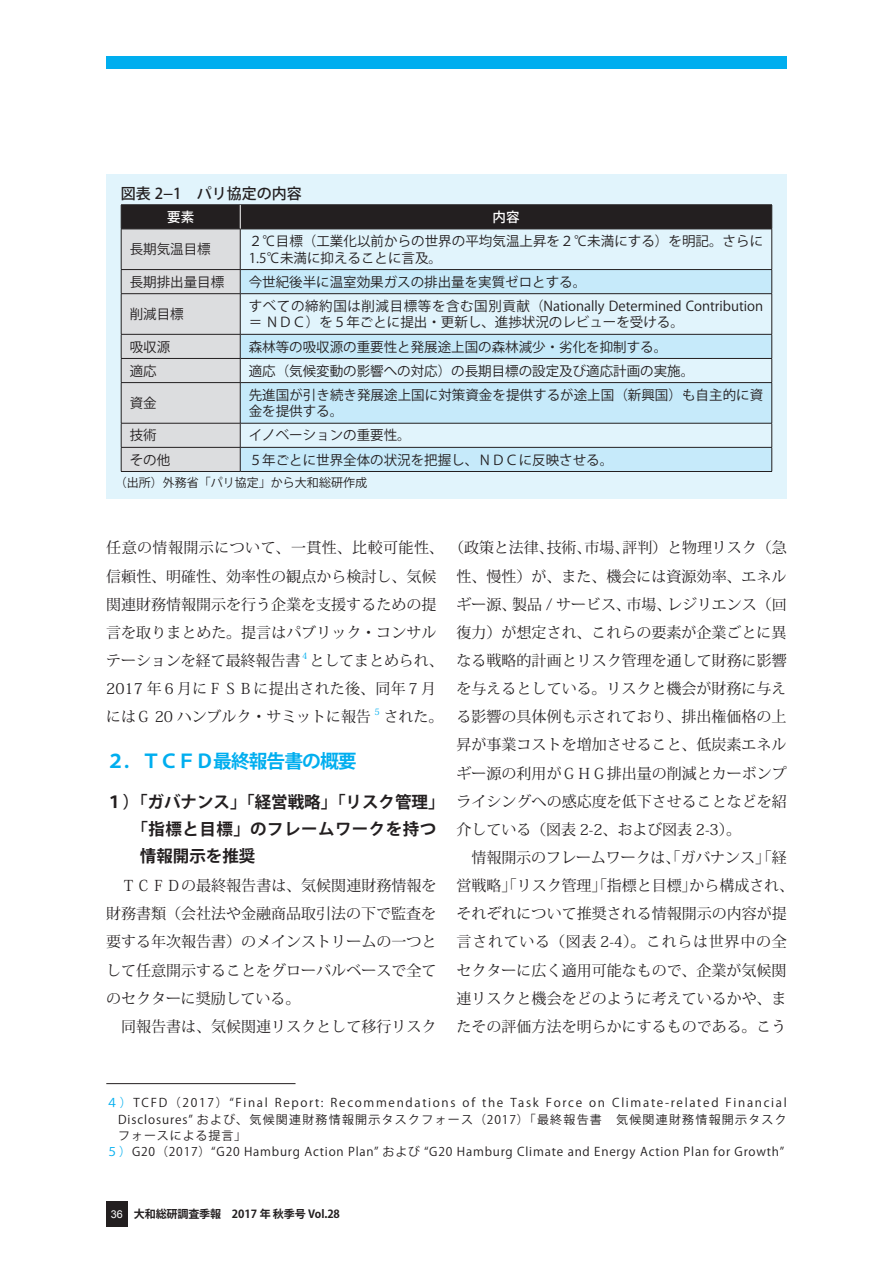
<style>
.page{position:relative;width:893px;height:1263px;background:#fff}
.page>*{position:absolute;margin:0;border:0;box-sizing:border-box;transform-origin:0 0}
.t1{font:700 18.75px "Koz Go Pro";letter-spacing:-.05em;color:#00aeef}
.t2{font:700 16.5px "Koz Go Pro";color:#231f20}
.t3{font:700 16.5px "Koz Go Pro";letter-spacing:.025em;color:#231f20}
.t4{font:15px/28.2px "Koz Min Pro";color:#231f20}
.t5{font:500 15px "Koz Go Pro";color:#231f20}
.t6{font:13.5px/16.5px "Koz Go Pro";color:#231f20}
.t7{font:13.5px "Koz Go Pro";letter-spacing:.045em;color:#231f20}
.t8{font:500 13.5px "Koz Go Pro";color:#fff}
.t9{font:12px "Koz Go Pro";letter-spacing:.1em;color:#231f20}
.t10{font:12px "Koz Go Pro";letter-spacing:.065em;color:#231f20}
.t11{font:12px "Koz Go Pro";color:#231f20}
.t12{font:12px "Koz Go Pro";letter-spacing:.14em;color:#231f20}
.t13{font:12px "Koz Go Pro";letter-spacing:.075em;color:#231f20}
.t14{font:700 11.1px "Koz Go Pro";letter-spacing:-.02em;color:#231f20}
.t15{font:8.7px "Koz Min Pro";color:#00aeef}
.s1{color:#00aeef}
.s2{font-family:"Arial";font-weight:400;font-size:10.8px;color:#fff}
</style>
<div class="page">
<div style="left:106px;top:56px;width:681px;height:13px;background:#00aeef"></div>
<div style="left:106px;top:1201px;width:22px;height:26px;background:#231f20"></div>
<hr style="left:106px;top:1083px;width:190px;height:1px;background:#231f20">
<div style="left:106px;top:174px;width:681px;height:325px;background:#e1f4fc"></div>
<hr style="left:240px;top:471px;width:532px;height:1px;background:#231f20">
<svg style="left:121px;top:205px;width:651px;height:266px"></svg>
<hr style="left:121px;top:471px;width:119px;height:1px;background:#231f20">
<p class="t5" style="left:121px;top:183px;width:182px">図表２－１　パリ協定の内容</p>
<p class="t8" style="left:167px;top:208px;width:28px">要素</p>
<p class="t8" style="left:492px;top:208px;width:28px">内容</p>
<p class="t6" style="left:130px;top:242px;width:82px">長期気温目標</p>
<p class="t6" style="left:249px;top:233px;width:516px">２℃目標（工業化以前からの世界の平均気温上昇を２℃未満にする）を明記。さらに<br>１．５℃未満に抑えることに言及。</p>
<p class="t6" style="left:130px;top:274px;width:96px">長期排出量目標</p>
<p class="t6" style="left:249px;top:274px;width:339px">今世紀後半に温室効果ガスの排出量を実質ゼロとする。</p>
<p class="t6" style="left:130px;top:306px;width:55px">削減目標</p>
<p class="t7" style="left:249px;top:297px;width:311px">すべての締約国は削減目標等を含む国別貢献（ＮATIONALLY</p>
<p class="t6" style="left:249px;top:298px;width:516px;text-indent:360px">ＤＥＴＥＲＭＩＮＥＤ ＣＯＮＴＲＩＢＵＴＩＯＮ＝ ＮＤＣ）を５年ごとに提出・更新し、進捗状況のレビューを受ける。</p>
<p class="t6" style="left:130px;top:339px;width:42px">吸収源</p>
<p class="t6" style="left:249px;top:339px;width:420px">森林等の吸収源の重要性と発展途上国の森林減少・劣化を抑制する。</p>
<p class="t6" style="left:130px;top:363px;width:28px">適応</p>
<p class="t6" style="left:249px;top:363px;width:447px">適応（気候変動の影響への対応）の長期目標の設定及び適応計画の実施。</p>
<p class="t6" style="left:130px;top:395px;width:28px">資金</p>
<p class="t6" style="left:249px;top:387px;width:516px">先進国が引き続き発展途上国に対策資金を提供するが途上国（新興国）も自主的に資金を提供する。</p>
<p class="t6" style="left:130px;top:428px;width:28px">技術</p>
<p class="t6" style="left:249px;top:428px;width:164px">イノベーションの重要性。</p>
<p class="t6" style="left:130px;top:452px;width:42px">その他</p>
<p class="t6" style="left:249px;top:452px;width:366px">５年ごとに世界全体の状況を把握し、ＮＤＣに反映させる。</p>
<p class="t11" style="left:115px;top:474px;width:253px">（出所）外務省「パリ協定」から大和総研作成</p>
<p class="t4" style="left:106px;top:533px;width:682px">任意の情報開示について、一貫性、比較可能性、（政策と法律、技術、市場、評判）と物理リスク（急信頼性、明確性、効率性の観点から検討し、気候<br>関連財務情報開示を行う企業を支援するための提<br>言を取りまとめた。提言はパブリック・コンサル<br>テーションを経て最終報告書</p>
<p class="t4" style="left:457px;top:561px;width:332px;text-align:justify">性、慢性）が、また、機会には資源効率、エネルギー源、製品 / サービス、市場、レジリエンス（回復力）が想定され、これらの要素が企業ごとに異なる戦略的計画とリスク管理を通して財務に影響を与えるとしている。リスクと機会が財務に与える影響の具体例も示されており、排出権価格の上昇が事業コストを増加させること、低炭素エネルギー源の利用がＧＨＧ排出量の削減とカーボンプライシングへの感応度を低下させることなどを紹介している（図表 2-2、および図表 2-3）。</p>
<p class="t4" style="left:457px;top:843px;width:339px;text-align:center">情報開示のフレームワークは、「ガバナンス」「経<br>営戦略」「リスク管理」「指標と目標」から構成され、それぞれについて推奨される情報開示の内容が提言されている（図表 2-4）。これらは世界中の全セクターに広く適用可能なもので、企業が気候関連リスクと機会をどのように考えているかや、またその評価方法を明らかにするものである。こう</p>
<p class="t15" style="left:302px;top:649px;width:7px">4</p>
<p class="t4" style="left:106px;top:646px;width:339px;text-indent:203px">としてまとめられ、<br>2017 年６月にＦＳＢに提出された後、同年７月にはＧ 20 ハンブルク・サミットに報告</p>
<p class="t15" style="left:375px;top:705px;width:7px">5</p>
<p class="t4" style="left:384px;top:702px;width:61px">された。</p>
<p class="t1" style="left:106px;top:749px;width:252px">２．ＴＣＦＤ最終報告書の概要</p>
<p class="t2" style="left:106px;top:791px;width:340px">１）「ガバナンス」「経営戦略」「リスク管理」</p>
<p class="t3" style="left:132px;top:818px;width:306px">「指標と目標」のフレームワークを持つ</p>
<p class="t2" style="left:140px;top:845px;width:117px">情報開示を推奨</p>
<p class="t4" style="left:106px;top:871px;width:332px;text-align:justify;text-indent:15px">ＴＣＦＤの最終報告書は、気候関連財務情報を財務書類（会社法や金融商品取引法の下で監査を要する年次報告書）のメインストリームの一つとして任意開示することをグローバルベースで全てのセクターに奨励している。</p>
<p class="t4" style="left:121px;top:1012px;width:317px">同報告書は、気候関連リスクとして移行リスク</p>
<p class="t12" style="left:106px;top:1095px;width:144px"><span class="s1">4 ）</span>TCFD（2017）“FINAL</p>
<p class="t9" style="left:275px;top:1095px;width:9px">REPORT</p>
<p class="t9" style="left:321px;top:1095px;width:44px">: RE COMMENDATIONS</p>
<p class="t9" style="left:463px;top:1095px;width:28px">OF THE</p>
<p class="t9" style="left:510px;top:1095px;width:9px">TASK</p>
<p class="t9" style="left:546px;top:1095px;width:52px">FOR CE ON</p>
<p class="t9" style="left:612px;top:1095px;width:9px">CLIMATE</p>
<p class="t9" style="left:665px;top:1095px;width:14px">-RELATED</p>
<p class="t9" style="left:726px;top:1095px;width:16px">FINAN</p>
<p class="t9" style="left:764px;top:1095px;width:14px">CIAL</p>
<p class="t9" style="left:118px;top:1111px;width:33px">DISCLOSURES</p>
<p class="t9" style="left:188px;top:1111px;width:600px">” および、気候関連財務情報開示タスクフォース（2017）「最終報告書　気候関連財務情報開示タスク</p>
<p class="t13" style="left:118px;top:1128px;width:130px">フォースによる提言」</p>
<p class="t10" style="left:106px;top:1144px;width:156px"><span class="s1">5）</span>G20（2017）“G20 HAMBURG</p>
<p class="t9" style="left:305px;top:1144px;width:22px">ACTION</p>
<p class="t9" style="left:348px;top:1144px;width:7px">PLAN</p>
<p class="t9" style="left:374px;top:1144px;width:101px">” および “G20 HAMBURG</p>
<p class="t9" style="left:517px;top:1144px;width:8px">CLIMATE</p>
<p class="t9" style="left:568px;top:1144px;width:8px">AND</p>
<p class="t9" style="left:594px;top:1144px;width:15px">ENERGY</p>
<p class="t9" style="left:640px;top:1144px;width:22px">ACTION</p>
<p class="t9" style="left:684px;top:1144px;width:7px">PLAN</p>
<p class="t9" style="left:714px;top:1144px;width:30px">FOR GROWTH</p>
<p class="t9" style="left:780px;top:1144px;width:6px">”</p>
<p class="t14" style="left:111px;top:1207px;width:230px"><span class="s2">36</span> 大和総研調査季報　2017 年 秋季号 Vol.28</p>
</div>
